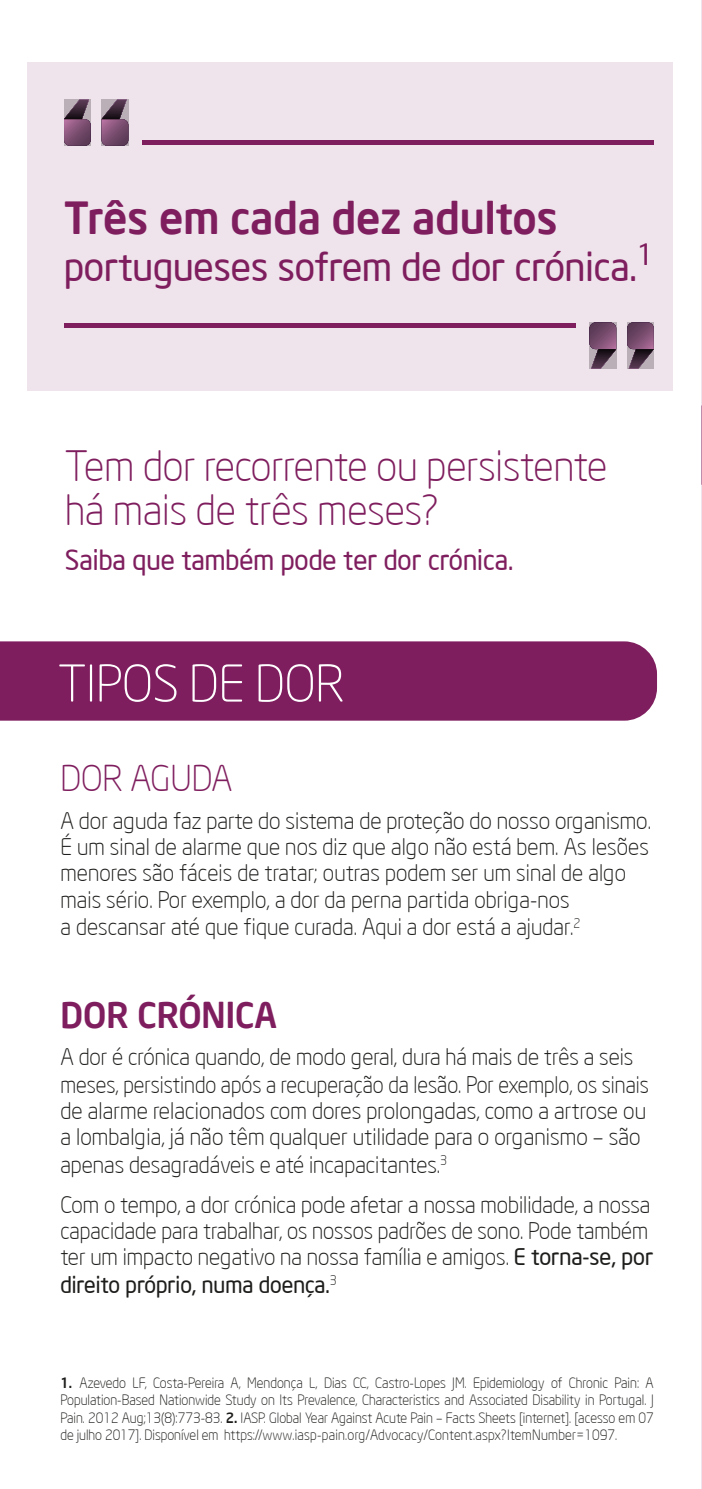
<style>
.page{position:relative;width:702px;height:1489px;background:#fff}
.page>*{position:absolute;margin:0;border:0;box-sizing:border-box;transform-origin:0 0}
.t1{font:300 50px "Neo Sans Intel";color:#fff}
.t2{font:500 43.5px "Neo Sans Intel";color:#7f1e5e}
.t3{font:300 41px/44px "Neo Sans Intel";color:#7f1e5e}
.t4{font:38.5px "Neo Sans Intel";color:#7f1e5e}
.t5{font:500 35px "Neo Sans Intel";color:#7f1e5e}
.t6{font:300 35px "Neo Sans Intel";color:#7f1e5e}
.t7{font:27.25px "Neo Sans Intel";color:#7f1e5e}
.t8{font:300 22.5px/26.5px "Neo Sans Intel";color:#1d1d1b}
.t9{font:300 14px/17.5px "Neo Sans Intel";letter-spacing:.02em;color:#1d1d1b;text-align:justify}
.s1{font-weight:400}
.s2{font-weight:500}
</style>
<div class="page">
<hr style="left:701px;top:0;width:1px;height:1488px;background:#7f1e5e">
<div style="left:0;top:641px;width:657px;height:79px;background:#7f1e5e"></div>
<svg style="left:701px;top:405px;width:1px;height:79px"></svg>
<svg style="left:701px;top:63px;width:1px;height:79px"></svg>
<div style="left:28px;top:62px;width:645px;height:328px;background:#efe4ec"></div>
<svg style="left:102px;top:100px;width:26px;height:46px"></svg>
<svg style="left:64px;top:100px;width:27px;height:46px"></svg>
<div style="left:143px;top:140px;width:510px;height:5px;background:#7f1e5e"></div>
<svg style="left:589px;top:322px;width:27px;height:47px"></svg>
<svg style="left:627px;top:322px;width:26px;height:47px"></svg>
<div style="left:64px;top:323px;width:511px;height:5px;background:#7f1e5e"></div>
<h2 class="t2" style="left:64px;top:190px;width:495px">Três em cada dez adultos</h2>
<h3 class="t4" style="left:64px;top:243px;width:591px">portugueses sofrem de dor crónica.<sup>1</sup></h3>
<h3 class="t3" style="left:65px;top:444px;width:543px">Tem dor recorrente ou persistente há mais de três meses?</h3>
<p class="t7" style="left:65px;top:542px;width:449px">Saiba que também pode ter dor crónica.</p>
<h1 class="t1" style="left:58px;top:653px;width:287px">TIPOS DE DOR</h1>
<h3 class="t6" style="left:60px;top:757px;width:174px">DOR AGUDA</h3>
<p class="t8" style="left:60px;top:807px;width:592px">A dor aguda faz parte do sistema de proteção do nosso organismo.<br>É um sinal de alarme que nos diz que algo não está bem. As lesões menores são fáceis de tratar; outras podem ser um sinal de algo mais sério. Por exemplo, a dor da perna partida obriga-nos<br>a descansar até que fique curada. Aqui a dor está a ajudar.<sup>2</sup></p>
<h3 class="t5" style="left:60px;top:992px;width:218px">DOR CRÓNICA</h3>
<p class="t8" style="left:60px;top:1043px;width:590px">A dor é crónica quando, de modo geral, dura há mais de três a seis meses, persistindo após a recuperação da lesão. Por exemplo, os sinais de alarme relacionados com dores prolongadas, como a artrose ou a lombalgia, já não têm qualquer utilidade para o organismo – são apenas desagradáveis e até incapacitantes.<sup>3</sup></p>
<p class="t8" style="left:60px;top:1190px;width:594px">Com o tempo, a dor crónica pode afetar a nossa mobilidade, a nossa capacidade para trabalhar, os nossos padrões de sono. Pode também ter um impacto negativo na nossa família e amigos. <span class="s1">E torna-se, por direito próprio, numa doença.</span><sup>3</sup></p>
<p class="t9" style="left:60px;top:1373px;width:595px"><span class="s2">1.</span> Azevedo LF, Costa-Pereira A, Mendonça L, Dias CC, Castro-Lopes JM. Epidemiology of Chronic Pain: A Population-Based Nationwide Study on Its Prevalence, Characteristics and Associated Disability in Portugal. J Pain. 2012 Aug;13(8):773-83. <span class="s2">2.</span> IASP. Global Year Against Acute Pain – Facts Sheets [internet]. [acesso em 07 de julho 2017]. Disponível em https://www.iasp-pain.org/Advocacy/Content.aspx?ItemNumber=1097.</p>
</div>
